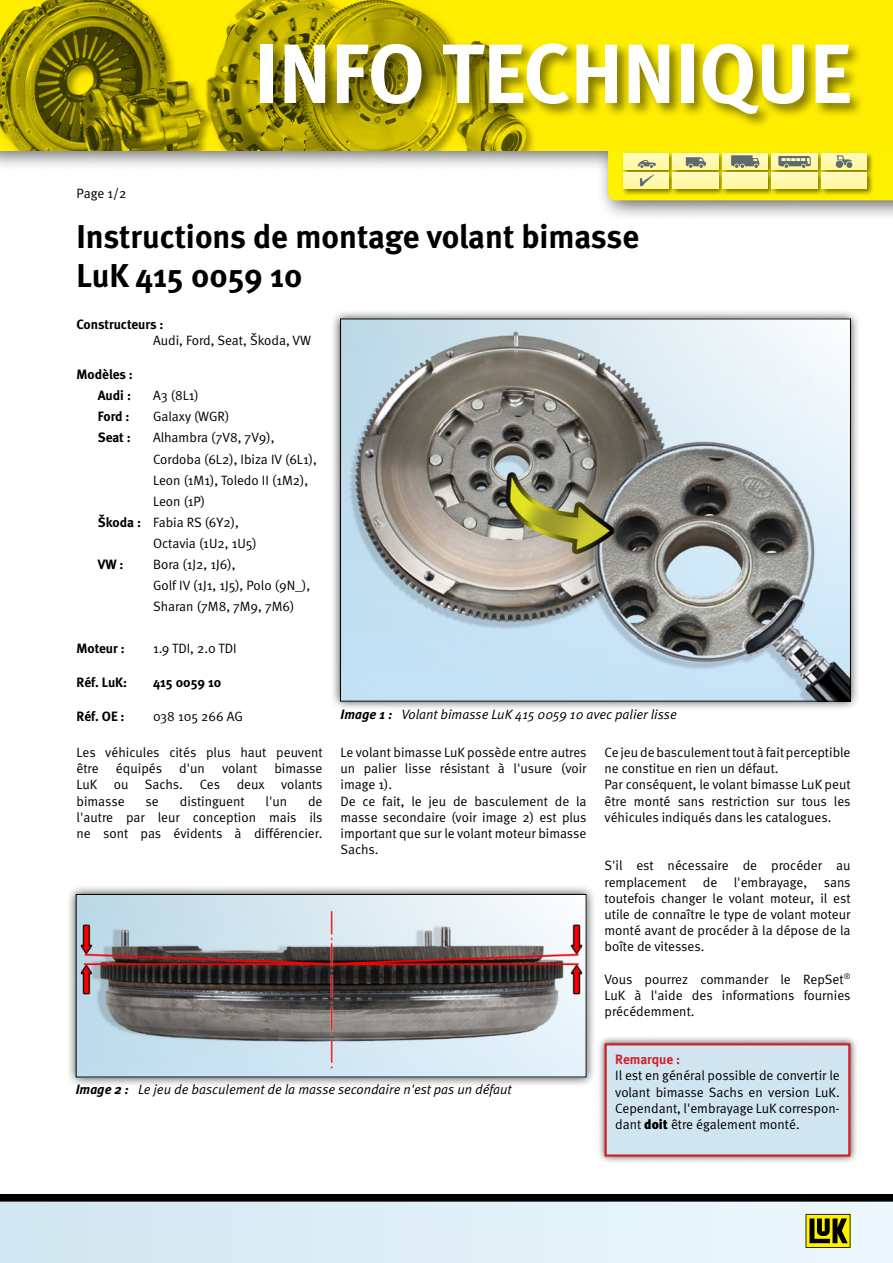
<style>
.page{position:relative;width:893px;height:1263px;background:#fff}
.page>*{position:absolute;margin:0;border:0;box-sizing:border-box;transform-origin:0 0}
.t1{font:700 84px "Meta";color:#fff}
.t2{font:700 33px/39.6px "Meta";color:#000}
.t3{font:13.5px/16.2px "Meta Normal";color:#000;text-align:justify}
.t4{font:italic 13.5px "Meta Normal";color:#000}
.t5{font:700 13.5px/21px "Meta";color:#000;text-align:right}
.t6{font:700 13.5px "Meta";color:#d2232a}
.s1{font-family:"Meta";font-weight:700}
.s2{font-family:"Meta";font-weight:900}
</style>
<div class="page">
<div style="left:66px;top:884px;width:530px;height:203px;background:#000;opacity:.75"></div>
<img style="left:78px;top:896px;width:506px;height:179px">
<div style="left:76px;top:894px;width:510px;height:183px;border:1px solid #000"></div>
<div style="left:330px;top:309px;width:531px;height:402px;background:#000;opacity:.75"></div>
<img style="left:342px;top:321px;width:507px;height:378px">
<div style="left:597px;top:1035px;width:261px;height:129px;background:#000;opacity:.7"></div>
<div style="left:606px;top:1044px;width:243px;height:111px;background:#d1e5f0"></div>
<div style="left:604px;top:1043px;width:246px;height:114px;border:2px solid #d2232a"></div>
<div style="left:0;top:0;width:893px;height:222px;background:#000;opacity:.6"></div>
<img style="left:0;top:0;width:893px;height:150px">
<div style="left:0;top:1194px;width:893px;height:8px;background:#000"></div>
<hr style="left:0;top:1201px;width:893px;height:3px;background:#fff">
<div style="left:0;top:1202px;width:893px;height:61px;background:linear-gradient(to right,#d2e6f1,#edf7fd)"></div>
<svg style="left:806px;top:1214px;width:44px;height:34px"></svg>
<div style="left:258px;top:40px;width:607px;height:89px;background:#000;opacity:.5"></div>
<svg style="left:608px;top:150px;width:285px;height:50px;background:#e7e05d"></svg>
<h1 class="t1" style="left:255px;top:21px;width:598px">INFO TECHNIQUE</h1>
<p class="t3" style="left:77px;top:185px;width:51px">Page 1/2</p>
<h2 class="t2" style="left:77px;top:216px;width:564px">Instructions de montage volant bimasse<br>LuK 415 0059 10</h2>
<p class="t5" style="left:77px;top:313px;width:88px">Constructeurs :</p>
<p class="t3" style="left:153px;top:332px;width:160px">Audi, Ford, Seat, Škoda, VW</p>
<p class="t5" style="left:77px;top:364px;width:58px">Modèles :<br>Audi :</p>
<p class="t3" style="left:153px;top:387px;width:47px">A3 (8L1)</p>
<p class="t5" style="left:98px;top:406px;width:33px">Ford :</p>
<p class="t3" style="left:153px;top:408px;width:78px">Galaxy (WGR)</p>
<p class="t5" style="left:98px;top:427px;width:34px">Seat :</p>
<p class="t3" style="left:153px;top:429px;width:123px">Alhambra (7V8, 7V9),</p>
<p class="t3" style="left:153px;top:451px;width:165px">Cordoba (6L2), Ibiza IV (6L1),</p>
<p class="t3" style="left:153px;top:472px;width:157px">Leon (1M1), Toledo II (1M2),</p>
<p class="t3" style="left:153px;top:493px;width:54px">Leon (1P)</p>
<p class="t3" style="left:98px;top:514px;width:143px"><span class="s1">Škoda :</span> Fabia RS (6Y2),</p>
<p class="t3" style="left:153px;top:535px;width:105px">Octavia (1U2, 1U5)</p>
<p class="t5" style="left:98px;top:553px;width:27px">VW:</p>
<p class="t3" style="left:153px;top:553px;width:159px;line-height:21px;text-align:left">Bora (1J2, 1J6),<br>Golf IV (1J1, 1J5), Polo (9N_),<br>Sharan (7M8, 7M9, 7M6)</p>
<p class="t5" style="left:77px;top:637px;width:50px">Moteur :</p>
<p class="t3" style="left:153px;top:640px;width:85px">1.9 TDI, 2.0 TDI</p>
<p class="t5" style="left:77px;top:671px;width:52px">Réf. LuK:</p>
<p class="t5" style="left:153px;top:671px;width:70px">415 0059 10</p>
<p class="t5" style="left:77px;top:705px;width:50px">Réf. OE :</p>
<p class="t3" style="left:153px;top:708px;width:92px">038 105 266 AG</p>
<p class="t3" style="left:77px;top:744px;width:248px">Les véhicules cités plus haut peuvent être</p>
<p class="t4" style="left:340px;top:706px;width:338px"><span class="s1">Image 1 :</span> Volant bimasse LuK 415 0059 10 avec palier lisse</p>
<p class="t3" style="left:340px;top:744px;width:248px;text-align:left">Le volant bimasse LuK possède entre autres un palier lisse résistant à l'usure (voir image 1).<br>De ce fait, le jeu de basculement de la masse secondaire (voir image 2) est plus important que sur le volant moteur bimasse<br>Sachs.</p>
<p class="t3" style="left:604px;top:744px;width:248px;text-align:left">Ce jeu de basculement tout à fait perceptible ne constitue en rien un défaut.<br>Par conséquent, le volant bimasse LuK peut être monté sans restriction sur tous les véhicules indiqués dans les catalogues.</p>
<p class="t3" style="left:604px;top:857px;width:248px">S'il est nécessaire de procéder au remplacement de l'embrayage, sans toutefois changer le volant moteur, il est utile de connaître le type de volant moteur monté avant de procéder à la dépose de la boîte de vitesses.</p>
<p class="t3" style="left:604px;top:971px;width:248px">Vous pourrez commander le RepSet<sup>® </sup>LuK à l'aide des informations fournies précédemment.</p>
<p class="t6" style="left:615px;top:1051px;width:66px">Remarque :</p>
<p class="t3" style="left:615px;top:1067px;width:226px">Il est en général possible de convertir le volant bimasse Sachs en version LuK.<br>Cependant, l'embrayage LuK correspon&shy;dant <span class="s2">doit</span> être également monté.</p>
<p class="t3" style="left:116px;top:760px;width:48px">équipés</p>
<p class="t3" style="left:179px;top:760px;width:27px">d'un</p>
<p class="t3" style="left:222px;top:760px;width:37px">volant</p>
<p class="t3" style="left:77px;top:760px;width:248px;text-indent:198px">bimasse LuK ou Sachs. Ces deux volants bimasse</p>
<p class="t3" style="left:77px;top:793px;width:248px;text-indent:231px">de l'autre par leur conception mais ils ne sont pas évidents à différencier.</p>
<p class="t3" style="left:146px;top:793px;width:15px">se</p>
<p class="t3" style="left:180px;top:793px;width:66px">distinguent</p>
<p class="t3" style="left:266px;top:793px;width:23px">l'un</p>
<p class="t4" style="left:76px;top:1081px;width:437px"><span class="s1">Image 2 :</span> Le jeu de basculement de la masse secondaire n'est pas un défaut</p>
</div>
